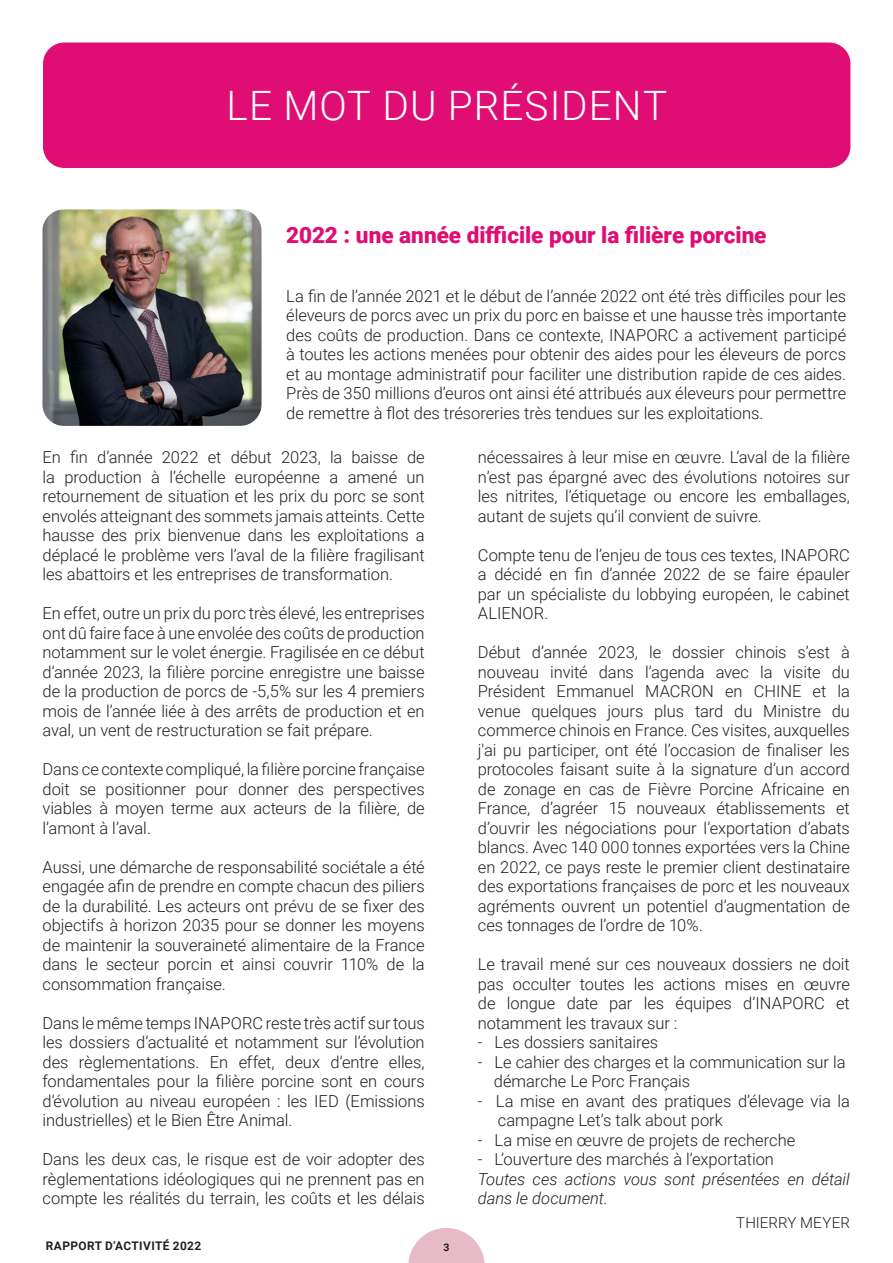
<style>
.page{position:relative;width:893px;height:1263px;background:#fff}
.page>*{position:absolute;margin:0;border:0;box-sizing:border-box;transform-origin:0 0}
.texte_courant{font:300 40.5px "Roboto";letter-spacing:.025em;color:#fff}
.texte_courant-2{font:900 22.5px "Roboto";color:#df0d74}
.texte_courant-3{font:300 16.5px/19.5px "Roboto";letter-spacing:-.005em;color:#231f20;text-align:justify}
.texte_courant-4{font:italic 300 16.5px/19.5px "Roboto";letter-spacing:-.005em;color:#231f20}
.texte_courant-5{font:300 15px "Roboto";letter-spacing:.005em;color:#231f20}
.t1{font:700 11.85px "Roboto";letter-spacing:.035em;color:#231f20}
.t2{font:700 10.5px "Roboto";color:#231f20}
</style>
<div class="page">
<svg style="left:408px;top:1228px;width:77px;height:35px"></svg>
<div style="left:43px;top:43px;width:807px;height:125px;background:#df0d74;border-radius:21px"></div>
<img style="left:43px;top:209px;width:218px;height:217px">
<p class="texte_courant" style="left:226px;top:78px;width:442px">LE MOT DU PRÉSIDENT</p>
<p class="texte_courant-2" style="left:286px;top:220px;width:482px">2022 : une année difficile pour la filière porcine</p>
<p class="texte_courant-3" style="left:286px;top:286px;width:561px">La fin de l’année 2021 et le début de l’année 2022 ont été très difficiles pour les éleveurs de porcs avec un prix du porc en baisse et une hausse très importante des coûts de production. Dans ce contexte, INAPORC a activement participé à toutes les actions menées pour obtenir des aides pour les éleveurs de porcs et au montage administratif pour faciliter une distribution rapide de ces aides.<br>Près de 350 millions d’euros ont ainsi été attribués aux éleveurs pour permettre de remettre à flot des trésoreries très tendues sur les exploitations.</p>
<p class="texte_courant-3" style="left:43px;top:447px;width:384px">En fin d’année 2022 et début 2023, la baisse de la production à l’échelle européenne a amené un retournement de situation et les prix du porc se sont envolés atteignant des sommets jamais atteints. Cette hausse des prix bienvenue dans les exploitations a déplacé le problème vers l’aval de la filière fragilisant les abattoirs et les entreprises de transformation.</p>
<p class="texte_courant-3" style="left:43px;top:603px;width:384px">En effet, outre un prix du porc très élevé, les entreprises ont dû faire face à une envolée des coûts de production notamment sur le volet énergie. Fragilisée en ce début d’année 2023, la filière porcine enregistre une baisse de la production de porcs de -5,5% sur les 4 premiers mois de l’année liée à des arrêts de production et en aval, un vent de restructuration se fait prépare.</p>
<p class="texte_courant-3" style="left:43px;top:759px;width:384px">Dans ce contexte compliqué, la filière porcine française doit se positionner pour donner des perspectives viables à moyen terme aux acteurs de la filière, de l’amont à l’aval.</p>
<p class="texte_courant-3" style="left:43px;top:856px;width:384px">Aussi, une démarche de responsabilité sociétale a été engagée afin de prendre en compte chacun des piliers de la durabilité. Les acteurs ont prévu de se fixer des objectifs à horizon 2035 pour se donner les moyens de maintenir la souveraineté alimentaire de la France dans le secteur porcin et ainsi couvrir 110% de la consommation française.</p>
<p class="texte_courant-3" style="left:43px;top:1012px;width:384px">Dans le même temps INAPORC reste très actif sur tous les dossiers d’actualité et notamment sur l’évolution des règlementations. En effet, deux d’entre elles, fondamentales pour la filière porcine sont en cours d’évolution au niveau européen : les IED (Emissions industrielles) et le Bien Être Animal.</p>
<p class="texte_courant-3" style="left:43px;top:1149px;width:384px">Dans les deux cas, le risque est de voir adopter des règlementations idéologiques qui ne prennent pas en compte les réalités du terrain, les coûts et les délais</p>
<p class="texte_courant-3" style="left:478px;top:447px;width:374px">nécessaires à leur mise en œuvre. L’aval de la filière n’est pas épargné avec des évolutions notoires sur les nitrites, l’étiquetage ou encore les emballages, autant de sujets qu’il convient de suivre.</p>
<p class="texte_courant-3" style="left:478px;top:544px;width:374px">Compte tenu de l’enjeu de tous ces textes, INAPORC a décidé en fin d’année 2022 de se faire épauler par un spécialiste du lobbying européen, le cabinet ALIENOR.</p>
<p class="texte_courant-3" style="left:478px;top:642px;width:374px">Début d’année 2023, le dossier chinois s’est à nouveau invité dans l’agenda avec la visite du Président Emmanuel MACRON en CHINE et la venue quelques jours plus tard du Ministre du commerce chinois en France. Ces visites, auxquelles j'ai pu participer, ont été l’occasion de finaliser les protocoles faisant suite à la signature d’un accord de zonage en cas de Fièvre Porcine Africaine en France, d’agréer 15 nouveaux établissements et d’ouvrir les négociations pour l’exportation d’abats blancs. Avec 140 000 tonnes exportées vers la Chine en 2022, ce pays reste le premier client destinataire des exportations françaises de porc et les nouveaux agréments ouvrent un potentiel d’augmentation de ces tonnages de l’ordre de 10%.</p>
<p class="texte_courant-3" style="left:478px;top:954px;width:374px">Le travail mené sur ces nouveaux dossiers ne doit pas occulter toutes les actions mises en œuvre de longue date par les équipes d’INAPORC et notamment les travaux sur :</p>
<p class="texte_courant-3" style="left:478px;top:1032px;width:182px">- Les dossiers sanitaires</p>
<p class="texte_courant-3" style="left:494px;top:1051px;width:353px;text-indent:-16px">- Le cahier des charges et la communication sur la démarche Le Porc Français</p>
<p class="texte_courant-3" style="left:498px;top:1090px;width:353px;text-indent:-20px">- La mise en avant des pratiques d’élevage via la campagne Let’s talk about pork</p>
<p class="texte_courant-3" style="left:478px;top:1129px;width:319px">- La mise en œuvre de projets de recherche</p>
<p class="texte_courant-3" style="left:478px;top:1149px;width:298px">- L’ouverture des marchés à l’exportation</p>
<p class="texte_courant-4" style="left:478px;top:1168px;width:374px">Toutes ces actions vous sont présentées en détail dans le document.</p>
<p class="texte_courant-5" style="left:736px;top:1212px;width:115px">THIERRY MEYER</p>
<p class="t1" style="left:46px;top:1238px;width:157px">RAPPORT D’ACTIVITÉ 2022</p>
<p class="t2" style="left:443px;top:1240px;width:8px">3</p>
</div>
